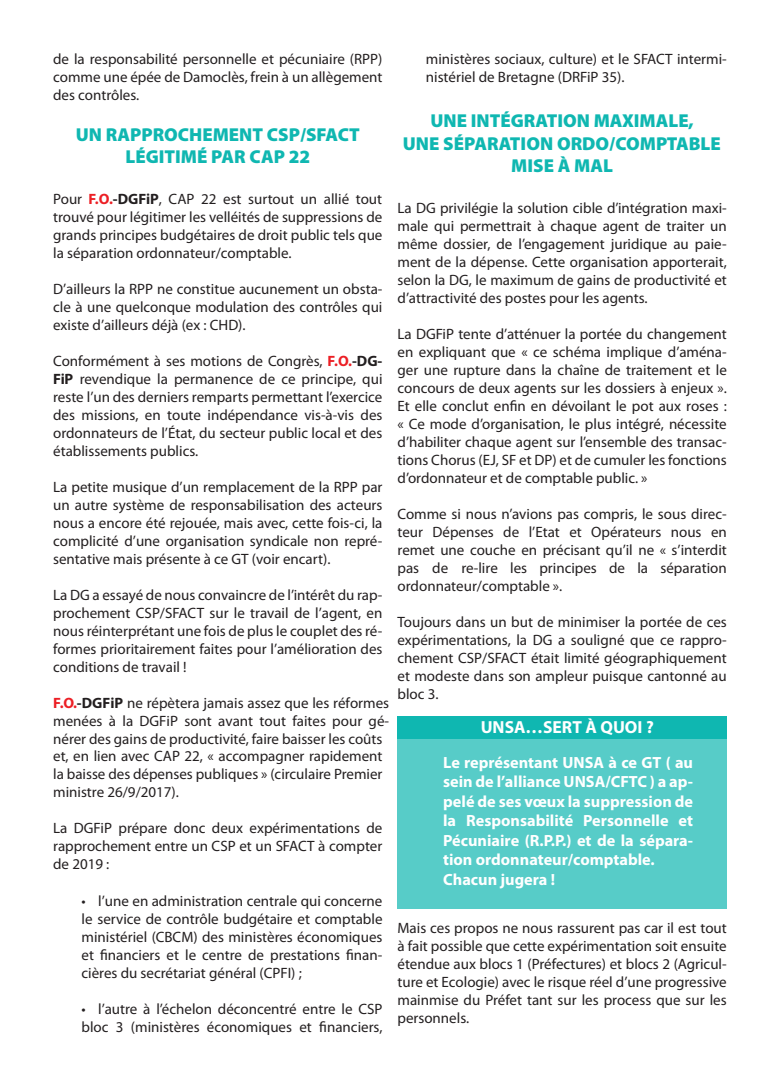
<style>
.page{position:relative;width:780px;height:1088px;background:#fff}
.page>*{position:absolute;margin:0;border:0;box-sizing:border-box;transform-origin:0 0}
.t1{font:900 18.75px/22.5px "Myriad Pro";color:#0fb7b1;text-align:center}
.t2{font:700 17.5px "Myriad Pro";color:#fff}
.t3{font:700 16.25px/19.5px "Myriad Pro";color:#fff}
.t4{font:15px/18px "Myriad Pro";color:#231f20;text-align:justify}
.s1{font-weight:700;color:#ec1f25}
.s2{font-weight:700}
</style>
<div class="page">
<div style="left:397px;top:734px;width:329px;height:175px;background:#57ccc8"></div>
<div style="left:397px;top:716px;width:329px;height:23px;background:#0fb7b1"></div>
<p class="t4" style="left:53px;top:50px;width:331px">de la responsabilité personnelle et pécuniaire (RPP) comme une épée de Damoclès, frein à un allègement des contrôles.</p>
<p class="t1" style="left:76px;top:124px;width:285px">UN RAPPROCHEMENT CSP/SFACT<br>LÉGITIMÉ PAR CAP 22</p>
<p class="t4" style="left:53px;top:190px;width:331px">Pour <span class="s1">F.O.</span><span class="s2">-DGFiP</span>, CAP 22 est surtout un allié tout trouvé pour légitimer les velléités de suppressions de grands principes budgétaires de droit public tels que la séparation ordonnateur/comptable.</p>
<p class="t4" style="left:53px;top:280px;width:331px">D’ailleurs la RPP ne constitue aucunement un obsta&shy;cle à une quelconque modulation des contrôles qui existe d’ailleurs déjà (ex : CHD).</p>
<p class="t4" style="left:53px;top:352px;width:331px">Conformément à ses motions de Congrès, <span class="s1">F.O.</span><span class="s2">-DG-FiP</span> revendique la permanence de ce principe, qui reste l’un des derniers remparts permettant l’exercice des missions, en toute indépendance vis-à-vis des ordonnateurs de l’État, du secteur public local et des établissements publics.</p>
<p class="t4" style="left:53px;top:477px;width:331px">La petite musique d’un remplacement de la RPP par un autre système de responsabilisation des acteurs nous a encore été rejouée, mais avec, cette fois-ci, la complicité d’une organisation syndicale non repré&shy;sentative mais présente à ce GT (voir encart).</p>
<p class="t4" style="left:53px;top:585px;width:331px">La DG a essayé de nous convaincre de l’intérêt du rap&shy;prochement CSP/SFACT sur le travail de l’agent, en nous réinterprétant une fois de plus le couplet des ré&shy;formes prioritairement faites pour l’amélioration des conditions de travail !</p>
<p class="t4" style="left:53px;top:694px;width:337px;text-align:left"><span class="s1">F.O.</span><span class="s2">-DGFiP</span> ne répètera jamais assez que les réformes menées à la DGFiP sont avant tout faites pour gé&shy;nérer des gains de productivité, faire baisser les coûts et, en lien avec CAP 22, « accompagner rapidement la baisse des dépenses publiques » (circulaire Premier ministre 26/9/2017).</p>
<p class="t4" style="left:53px;top:819px;width:331px">La DGFiP prépare donc deux expérimentations de rapprochement entre un CSP et un SFACT à compter de 2019 :</p>
<p class="t4" style="left:81px;top:892px;width:302px">• l’une en administration centrale qui concerne le service de contrôle budgétaire et comptable ministériel (CBCM) des ministères économiques et financiers et le centre de prestations finan&shy;cières du secrétariat général (CPFI) ;</p>
<p class="t4" style="left:81px;top:1000px;width:302px">• l’autre à l’échelon déconcentré entre le CSP bloc 3 (ministères économiques et financiers,</p>
<p class="t4" style="left:426px;top:50px;width:302px">ministères sociaux, culture) et le SFACT intermi&shy;nistériel de Bretagne (DRFiP 35).</p>
<p class="t1" style="left:403px;top:110px;width:319px">UNE INTÉGRATION MAXIMALE,<br>UNE SÉPARATION ORDO/COMPTABLE<br>MISE À MAL</p>
<p class="t4" style="left:397px;top:199px;width:331px">La DG privilégie la solution cible d’intégration maxi&shy;male qui permettrait à chaque agent de traiter un même dossier, de l’engagement juridique au paie&shy;ment de la dépense. Cette organisation apporterait, selon la DG, le maximum de gains de productivité et d’attractivité des postes pour les agents.</p>
<p class="t4" style="left:397px;top:325px;width:331px">La DGFiP tente d’atténuer la portée du changement en expliquant que « ce schéma implique d’aména&shy;ger une rupture dans la chaîne de traitement et le concours de deux agents sur les dossiers à enjeux ».<br>Et elle conclut enfin en dévoilant le pot aux roses : « Ce mode d’organisation, le plus intégré, nécessite d’habiliter chaque agent sur l’ensemble des transac&shy;tions Chorus (EJ, SF et DP) et de cumuler les fonctions d’ordonnateur et de comptable public. »</p>
<p class="t4" style="left:397px;top:505px;width:331px">Comme si nous n’avions pas compris, le sous direc&shy;teur Dépenses de l’Etat et Opérateurs nous en remet une couche en précisant qu’il ne « s’interdit pas de re-lire les principes de la séparation ordonnateur/comptable ».</p>
<p class="t4" style="left:397px;top:613px;width:331px">Toujours dans un but de minimiser la portée de ces expérimentations, la DG a souligné que ce rappro&shy;chement CSP/SFACT était limité géographiquement et modeste dans son ampleur puisque cantonné au bloc 3.</p>
<p class="t2" style="left:480px;top:715px;width:175px">UNSA…SERT À QUOI ?</p>
<p class="t3" style="left:443px;top:752px;width:251px">Le représentant UNSA à ce GT ( au sein de l’alliance UNSA/CFTC ) a ap&shy;pelé de ses vœux la suppression de la Responsabilité Personnelle et<br>Pécuniaire (R.P.P.) et de la sépara&shy;tion ordonnateur/comptable.<br>Chacun jugera !</p>
<p class="t4" style="left:397px;top:919px;width:331px">Mais ces propos ne nous rassurent pas car il est tout à fait possible que cette expérimentation soit ensuite étendue aux blocs 1 (Préfectures) et blocs 2 (Agricul&shy;ture et Ecologie) avec le risque réel d’une progressive mainmise du Préfet tant sur les process que sur les personnels.</p>
</div>
